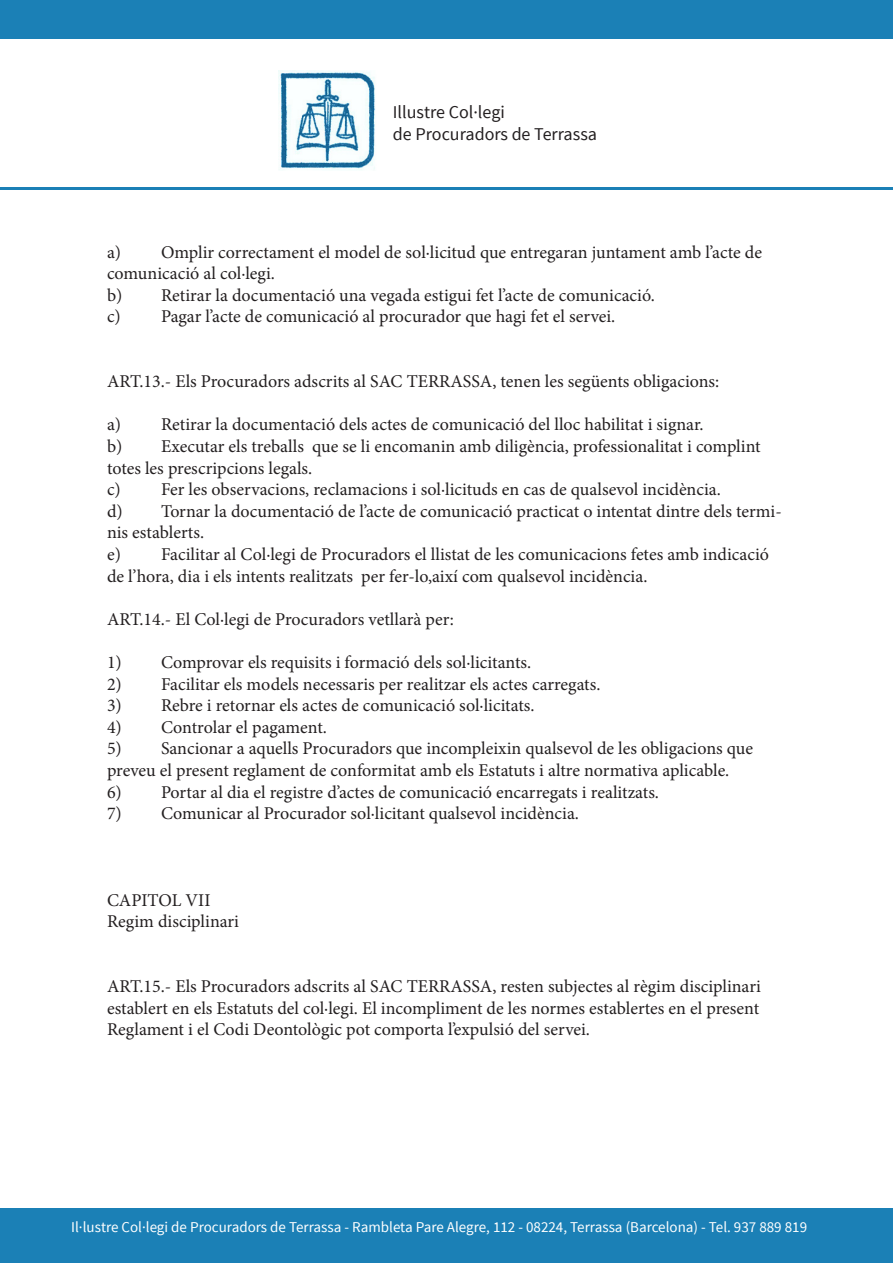
<style>
.page{position:relative;width:893px;height:1263px;background:#fff}
.page>*{position:absolute;margin:0;border:0;box-sizing:border-box;transform-origin:0 0}
.t1{font:18px/21.6px "Minion Pro";color:#231f20}
.t2{font:18px/21.6px "Source Sans Pro";color:#231f20}
.t3{font:15px "Source Sans Pro";color:#fff}
</style>
<div class="page">
<hr style="left:0;top:187px;width:893px;height:2px;background:#1b80b6">
<div style="left:0;top:0;width:893px;height:38px;background:#1b80b6"></div>
<div style="left:0;top:1209px;width:893px;height:54px;background:#1b80b6"></div>
<img style="left:278px;top:71px;width:97px;height:99px">
<p class="t2" style="left:393px;top:102px;width:206px">Illustre Col·legi<br>de Procuradors de Terrassa</p>
<p class="t1" style="left:107px;top:241px;width:656px">a) Omplir correctament el model de sol·licitud que entregaran juntament amb l’acte de comunicació al col·legi.</p>
<p class="t1" style="left:107px;top:284px;width:549px">b) Retirar la documentació una vegada estigui fet l’acte de comunicació.</p>
<p class="t1" style="left:107px;top:306px;width:510px">c) Pagar l’acte de comunicació al procurador que hagi fet el servei.</p>
<p class="t1" style="left:107px;top:371px;width:614px">ART.13.- Els Procuradors adscrits al SAC TERRASSA, tenen les següents obligacions:</p>
<p class="t1" style="left:107px;top:414px;width:598px">a) Retirar la documentació dels actes de comunicació del lloc habilitat i signar.</p>
<p class="t1" style="left:107px;top:436px;width:655px">b) Executar els treballs que se li encomanin amb diligència, professionalitat i complint totes les prescripcions legals.</p>
<p class="t1" style="left:107px;top:479px;width:615px">c) Fer les observacions, reclamacions i sol·licituds en cas de qualsevol incidència.</p>
<p class="t1" style="left:107px;top:500px;width:676px">d) Tornar la documentació de l’acte de comunicació practicat o intentat dintre dels termi&shy;nis establerts.</p>
<p class="t1" style="left:107px;top:544px;width:663px">e) Facilitar al Col·legi de Procuradors el llistat de les comunicacions fetes amb indicació de l’hora, dia i els intents realitzats per fer-lo,així com qualsevol incidència.</p>
<p class="t1" style="left:107px;top:608px;width:349px">ART.14.- El Col·legi de Procuradors vetllarà per:</p>
<p class="t1" style="left:107px;top:652px;width:426px">1) Comprovar els requisits i formació dels sol·licitants.</p>
<p class="t1" style="left:107px;top:673px;width:495px">2) Facilitar els models necessaris per realitzar els actes carregats.</p>
<p class="t1" style="left:107px;top:695px;width:429px">3) Rebre i retornar els actes de comunicació sol·licitats.</p>
<p class="t1" style="left:107px;top:716px;width:222px">4) Controlar el pagament.</p>
<p class="t1" style="left:107px;top:738px;width:647px">5) Sancionar a aquells Procuradors que incompleixin qualsevol de les obligacions que preveu el present reglament de conformitat amb els Estatuts i altre normativa aplicable.</p>
<p class="t1" style="left:107px;top:781px;width:553px">6) Portar al dia el registre d’actes de comunicació encarregats i realitzats.</p>
<p class="t1" style="left:107px;top:803px;width:473px">7) Comunicar al Procurador sol·licitant qualsevol incidència.</p>
<p class="t1" style="left:107px;top:889px;width:105px">CAPITOL VII</p>
<p class="t1" style="left:107px;top:911px;width:134px">Regim disciplinari</p>
<p class="t1" style="left:107px;top:976px;width:655px;text-align:justify">ART.15.- Els Procuradors adscrits al SAC TERRASSA, resten subjectes al règim disciplinari establert en els Estatuts del col·legi. El incompliment de les normes establertes en el present Reglament i el Codi Deontològic pot comporta l’expulsió del servei.</p>
<p class="t3" style="left:71px;top:1217px;width:737px">Il·lustre Col·legi de Procuradors de Terrassa - Rambleta Pare Alegre, 112 - 08224, Terrassa (Barcelona) - Tel. 937 889 819</p>
</div>
